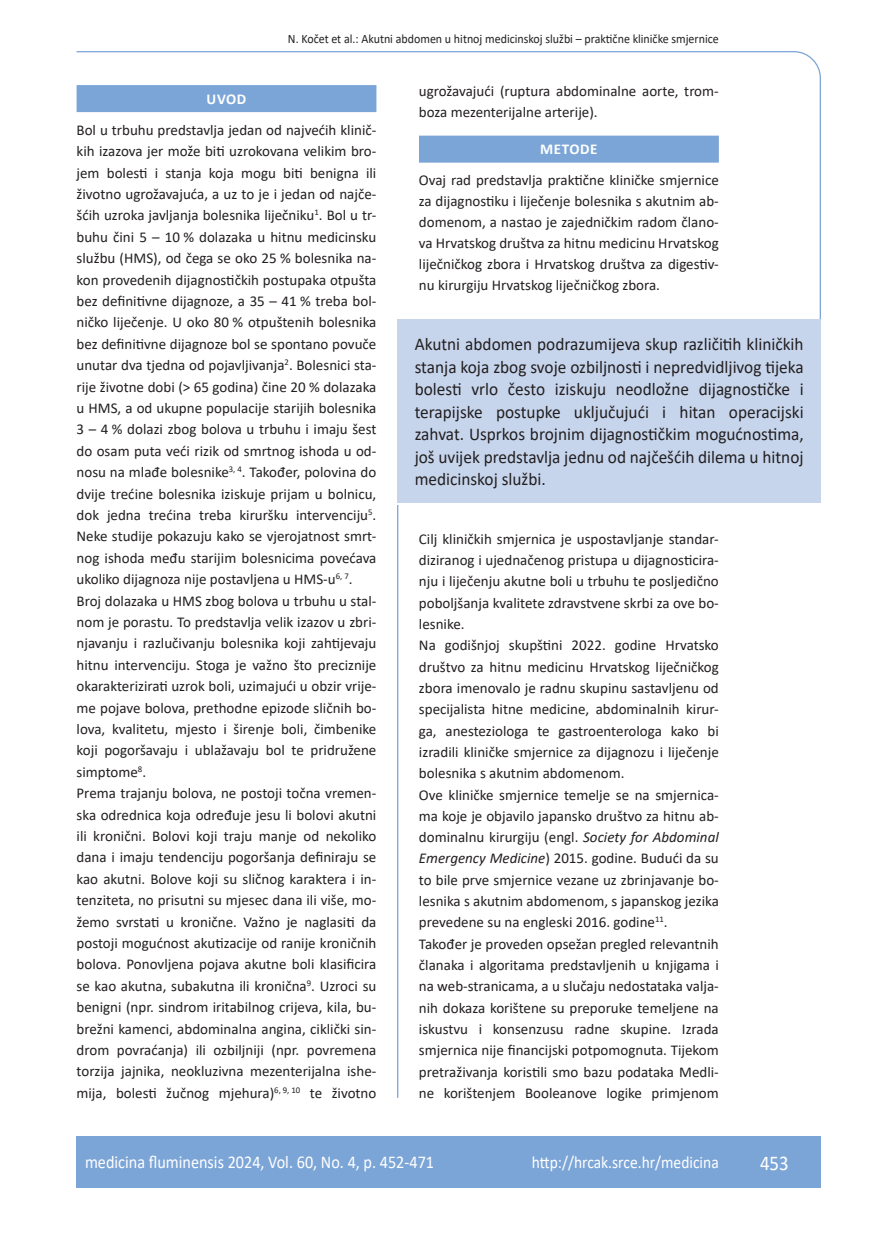
<style>
.page{position:relative;width:872px;height:1234px;background:#fff}
.page>*{position:absolute;margin:0;border:0;box-sizing:border-box;transform-origin:0 0}
.t1{font:21px "Calibri";color:#fff;scale:.9 1}
.anterfile{font:18px/22.5px "Calibri";color:#231f20;text-align:justify;scale:.96 1}
.t2{font:18px "Calibri";color:#fff;scale:.9 1}
.t3{font:17.25px "Calibri";color:#fff;scale:.9 1}
.osnovni_tekst{font:15px/21.5px "Calibri";color:#231f20;text-align:justify}
.naslov_ruler{font:700 15px "Calibri";letter-spacing:.04em;color:#fff}
.glava{font:12.75px "Calibri";color:#231f20;scale:.94 1}
.s1{font-style:italic}
</style>
<div class="page">
<svg style="left:76px;top:51px;width:745px;height:275px"></svg>
<hr style="left:397px;top:505px;width:1px;height:592px;background:#7ca5d7">
<div style="left:77px;top:1135px;width:744px;height:51px;background:#7ca5d7"></div>
<div style="left:77px;top:85px;width:299px;height:27px;background:#7ca5d7"></div>
<div style="left:419px;top:136px;width:300px;height:27px;background:#7ca5d7"></div>
<div style="left:398px;top:319px;width:422px;height:184px;background:#c6d5ec"></div>
<p class="glava" style="left:288px;top:29px;width:460px">N. Kočet et al.: Akutni abdomen u hitnoj medicinskoj službi – praktične kliničke smjernice</p>
<p class="naslov_ruler" style="left:207px;top:88px;width:41px">UVOD</p>
<p class="osnovni_tekst" style="left:77px;top:119px;width:301px">Bol u trbuhu predstavlja jedan od najvećih klinič&shy;kih izazova jer može biti uzrokovana velikim bro&shy;jem bolesti i stanja koja mogu biti benigna ili životno ugrožavajuća, a uz to je i jedan od najče&shy;šćih uzroka javljanja bolesnika liječniku<sup>1</sup>. Bol u tr&shy;buhu čini 5 – 10 % dolazaka u hitnu medicinsku službu (HMS), od čega se oko 25 % bolesnika na&shy;kon provedenih dijagnostičkih postupaka otpušta bez definitivne dijagnoze, a 35 – 41 % treba bol&shy;ničko liječenje. U oko 80 % otpuštenih bolesnika bez definitivne dijagnoze bol se spontano povuče unutar dva tjedna od pojavljivanja<sup>2</sup>. Bolesnici sta&shy;rije životne dobi (&gt; 65 godina) čine 20 % dolazaka u HMS, a od ukupne populacije starijih bolesnika 3 – 4 % dolazi zbog bolova u trbuhu i imaju šest do osam puta veći rizik od smrtnog ishoda u od&shy;nosu na mlađe bolesnike<sup>3,</sup> <sup>4</sup>. Također, polovina do dvije trećine bolesnika iziskuje prijam u bolnicu, dok jedna trećina treba kiruršku intervenciju<sup>5</sup>.<br>Neke studije pokazuju kako se vjerojatnost smrt&shy;nog ishoda među starijim bolesnicima povećava ukoliko dijagnoza nije postavljena u HMS-u<sup>6,</sup> <sup>7</sup>.</p>
<p class="osnovni_tekst" style="left:77px;top:589px;width:301px">Broj dolazaka u HMS zbog bolova u trbuhu u stal&shy;nom je porastu. To predstavlja velik izazov u zbri&shy;njavanju i razlučivanju bolesnika koji zahtijevaju hitnu intervenciju. Stoga je važno što preciznije okarakterizirati uzrok boli, uzimajući u obzir vrije&shy;me pojave bolova, prethodne epizode sličnih bo&shy;lova, kvalitetu, mjesto i širenje boli, čimbenike koji pogoršavaju i ublažavaju bol te pridružene simptome<sup>8</sup>.</p>
<p class="osnovni_tekst" style="left:77px;top:782px;width:301px">Prema trajanju bolova, ne postoji točna vremen&shy;ska odrednica koja određuje jesu li bolovi akutni ili kronični. Bolovi koji traju manje od nekoliko dana i imaju tendenciju pogoršanja definiraju se kao akutni. Bolove koji su sličnog karaktera i in&shy;tenziteta, no prisutni su mjesec dana ili više, mo&shy;žemo svrstati u kronične. Važno je naglasiti da postoji mogućnost akutizacije od ranije kroničnih bolova. Ponovljena pojava akutne boli klasificira se kao akutna, subakutna ili kronična<sup>9</sup>. Uzroci su benigni (npr. sindrom iritabilnog crijeva, kila, bu&shy;brežni kamenci, abdominalna angina, ciklički sin&shy;drom povraćanja) ili ozbiljniji (npr. povremena torzija jajnika, neokluzivna mezenterijalna ishe&shy;mija, bolesti žučnog mjehura)<sup>6,</sup> <sup>9,</sup> <sup>10</sup> te životno</p>
<p class="osnovni_tekst" style="left:419px;top:80px;width:301px;line-height:21px">ugrožavajući (ruptura abdominalne aorte, trom&shy;boza mezenterijalne arterije).</p>
<p class="naslov_ruler" style="left:540px;top:139px;width:59px">METODE</p>
<p class="osnovni_tekst" style="left:419px;top:169px;width:301px;line-height:21px">Ovaj rad predstavlja praktične kliničke smjernice za dijagnosti ku i liječenje bolesnika s akutnim ab&shy;domenom, a nastao je zajedničkim radom člano&shy;va Hrvatskog društva za hitnu medicinu Hrvatskog liječničkog zbora i Hrvatskog društva za digestiv&shy;nu kirurgiju Hrvatskog liječničkog zbora.</p>
<p class="anterfile" style="left:415px;top:332px;width:407px">Akutni abdomen podrazumijeva skup različiti h kliničkih stanja koja zbog svoje ozbiljnosti i nepredvidljivog tijeka bolesti vrlo često iziskuju neodložne dijagnostičke i terapijske postupke uključujući i hitan operacijski zahvat. Usprkos brojnim dijagnostičkim mogućnosti ma, još uvijek predstavlja jednu od najčešćih dilema u hitnoj medicinskoj službi.</p>
<p class="osnovni_tekst" style="left:419px;top:527px;width:301px">Cilj kliničkih smjernica je uspostavljanje standar&shy;diziranog i ujednačenog pristupa u dijagnosticira&shy;nju i liječenju akutne boli u trbuhu te posljedično poboljšanja kvalitete zdravstvene skrbi za ove bo&shy;lesnike.</p>
<p class="osnovni_tekst" style="left:419px;top:634px;width:301px">Na godišnjoj skupšti ni 2022. godine Hrvatsko društvo za hitnu medicinu Hrvatskog liječničkog zbora imenovalo je radnu skupinu sastavljenu od specijalista hitne medicine, abdominalnih kirur&shy;ga, anesteziologa te gastroenterologa kako bi izradili kliničke smjernice za dijagnozu i liječenje bolesnika s akutnim abdomenom.</p>
<p class="osnovni_tekst" style="left:419px;top:783px;width:301px">Ove kliničke smjernice temelje se na smjernica&shy;ma koje je objavilo japansko društvo za hitnu ab&shy;dominalnu kirurgiju (engl. <span class="s1">Society for Abdominal Emergency Medicine</span>) 2015. godine. Budući da su to bile prve smjernice vezane uz zbrinjavanje bo&shy;lesnika s akutnim abdomenom, s japanskog jezika prevedene su na engleski 2016. godine<sup>11</sup>.</p>
<p class="osnovni_tekst" style="left:419px;top:932px;width:301px">Također je proveden opsežan pregled relevantnih članaka i algoritama predstavljenih u knjigama i na web-stranicama, a u slučaju nedostataka valja&shy;nih dokaza korištene su preporuke temeljene na iskustvu i konsenzusu radne skupine. Izrada smjernica nije financijski potpomognuta. Tijekom pretraživanja koristi li smo bazu podataka Medli&shy;ne korištenjem Booleanove logike primjenom</p>
<p class="t2" style="left:85px;top:1149px;width:389px">medicina fluminensis 2024, Vol. 60, No. 4, p. 452-471</p>
<p class="t3" style="left:532px;top:1150px;width:209px">http://hrcak.srce.hr/medicina</p>
<p class="t1" style="left:760px;top:1147px;width:33px">453</p>
</div>
